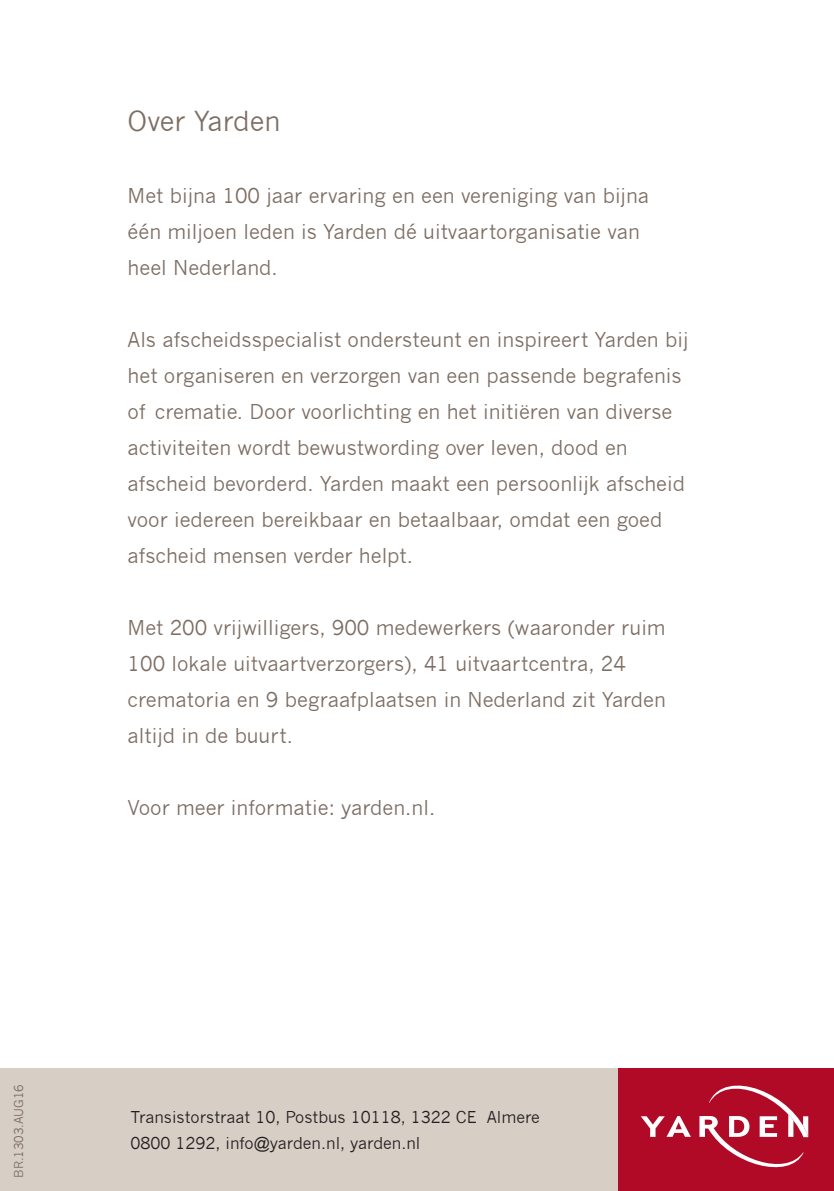
<style>
.page{position:relative;width:834px;height:1191px;background:#fff}
.page>*{position:absolute;margin:0;border:0;box-sizing:border-box;transform-origin:0 0}
.t1{font:27px "News Gothic";color:#7d6e64}
.t2{font:20px/36px "News Gothic";color:#7d6e64}
.t3{font:16px/26px "News Gothic";color:#231f20}
.t4{font:12px "News Gothic";color:#7d6e64}
</style>
<div class="page">
<hr style="left:833px;top:0;width:1px;height:1191px;background:#7d6e64">
<div style="left:0;top:1068px;width:833px;height:123px;background:#d7cec5"></div>
<div style="left:618px;top:1068px;width:215px;height:122px;background:#b00a27"></div>
<svg style="left:641px;top:1116px;width:49px;height:20px"></svg>
<svg style="left:699px;top:1085px;width:109px;height:83px"></svg>
<h1 class="t1" style="left:128px;top:105px;width:154px">Over Yarden</h1>
<p class="t2" style="left:128px;top:177px;width:523px">Met bijna 100 jaar ervaring en een vereniging van bijna één miljoen leden is Yarden dé uitvaartorganisatie van heel Nederland.</p>
<p class="t2" style="left:128px;top:321px;width:562px">Als afscheidsspecialist ondersteunt en inspireert Yarden bij het organiseren en verzorgen van een passende begrafenis of crematie. Door voorlichting en het initiëren van diverse activiteiten wordt bewustwording over leven, dood en afscheid bevorderd. Yarden maakt een persoonlijk afscheid voor iedereen bereikbaar en betaalbaar, omdat een goed afscheid mensen verder helpt.</p>
<p class="t2" style="left:128px;top:609px;width:539px">Met 200 vrijwilligers, 900 medewerkers (waaronder ruim 100 lokale uitvaartverzorgers), 41 uitvaartcentra, 24 crematoria en 9 begraafplaatsen in Nederland zit Yarden altijd in de buurt.</p>
<p class="t2" style="left:128px;top:789px;width:309px">Voor meer informatie: yarden.nl.</p>
<p class="t4" style="left:12px;top:1178px;width:95px;rotate:-90deg">BR.1303.AUG16</p>
<p class="t3" style="left:130px;top:1103px;width:411px">Transistorstraat 10, Postbus 10118, 1322 CE Almere<br>0800 1292, info@yarden.nl, yarden.nl</p>
</div>
